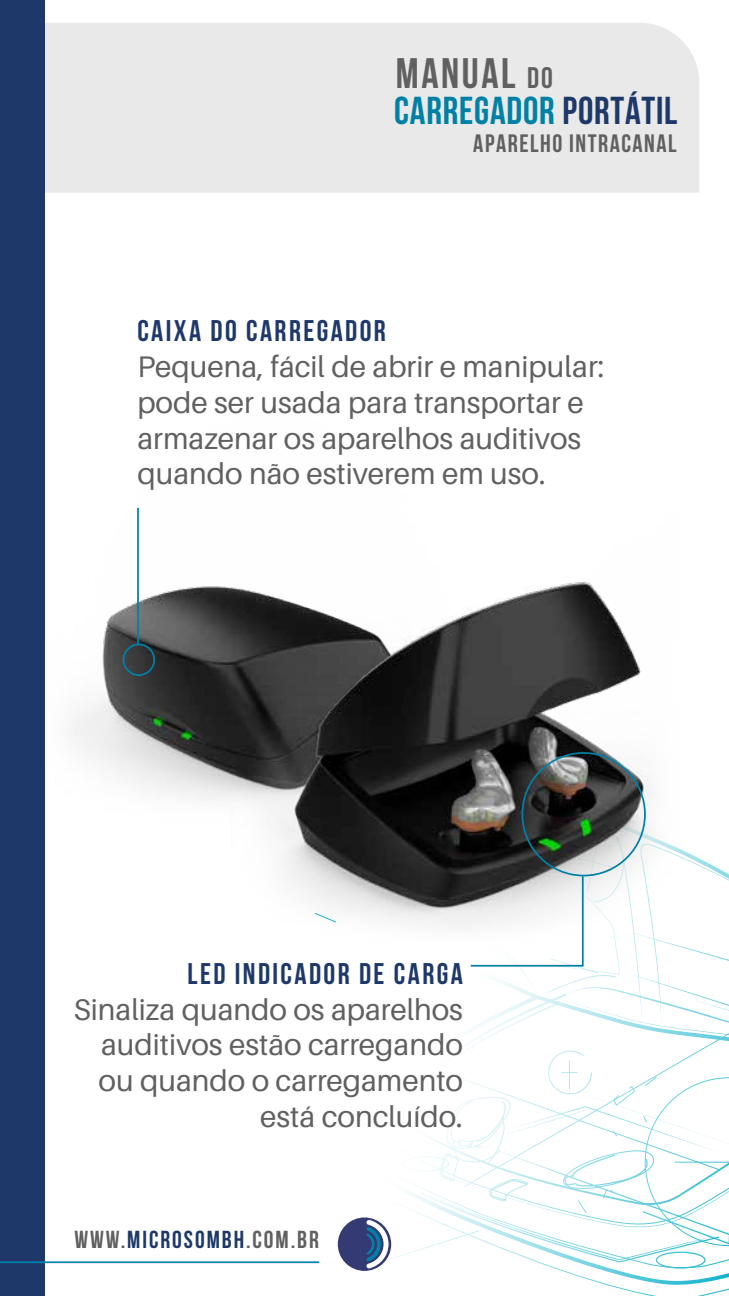
<style>
.page{position:relative;width:729px;height:1296px;background:#fff}
.page>*{position:absolute;margin:0;border:0;box-sizing:border-box;transform-origin:0 0}
.t1{font:700 42.35px "Bebas Neue";letter-spacing:.06em;color:#606060}
.t2{font:700 38.68px "Bebas Neue";letter-spacing:.02em;color:#0080a5}
.t3{font:29.75px/35.7px "Aileron";color:#606060}
.t4{font:700 29.75px "Bebas Neue";letter-spacing:.08em;color:#1e3969}
.t5{font:700 25.03px "Bebas Neue";letter-spacing:.06em;color:#606060}
.t6{font:700 24.5px "Bebas Neue";letter-spacing:.08em;color:#606060}
.s1{font-size:29.57px}
.s2{color:#1e3969}
</style>
<div class="page">
<img style="left:44px;top:402px;width:167px;height:426px">
<img style="left:211px;top:582px;width:431px;height:317px">
<div style="left:44px;top:23px;width:655px;height:169px;background:#e9e9e9"></div>
<div style="left:0;top:0;width:44px;height:1295px;background:#1e3969"></div>
<hr style="left:0;top:1261px;width:319px;height:1px;background:#0083b1">
<svg style="left:314px;top:726px;width:415px;height:569px"></svg>
<div style="left:123px;top:643px;width:32px;height:32px;border:2px solid #0080a7;border-radius:50%"></div>
<hr style="left:137px;top:507px;width:2px;height:138px;background:#0080a7">
<h1 class="t1" style="left:396px;top:50px;width:158px">MANUAL <span class="s1">DO</span></h1>
<h2 class="t2" style="left:394px;top:89px;width:285px">CARREGADOR <span class="s2">PORTÁTIL</span></h2>
<p class="t5" style="left:473px;top:129px;width:205px">APARELHO INTRACANAL</p>
<p class="t4" style="left:137px;top:314px;width:250px">CAIXA DO CARREGADOR</p>
<p class="t3" style="left:137px;top:349px;width:468px">Pequena, fácil de abrir e manipular: pode ser usada para transportar e armazenar os aparelhos auditivos quando não estiverem em uso.</p>
<p class="t4" style="left:187px;top:957px;width:277px">LED INDICADOR DE CARGA</p>
<p class="t3" style="left:73px;top:991px;width:391px;text-align:right">Sinaliza quando os aparelhos auditivos estão carregando ou quando o carregamento está concluído.</p>
<p class="t6" style="left:74px;top:1225px;width:246px">WWW.<span class="s2">MICROSOMBH</span>.COM.BR</p>
</div>
